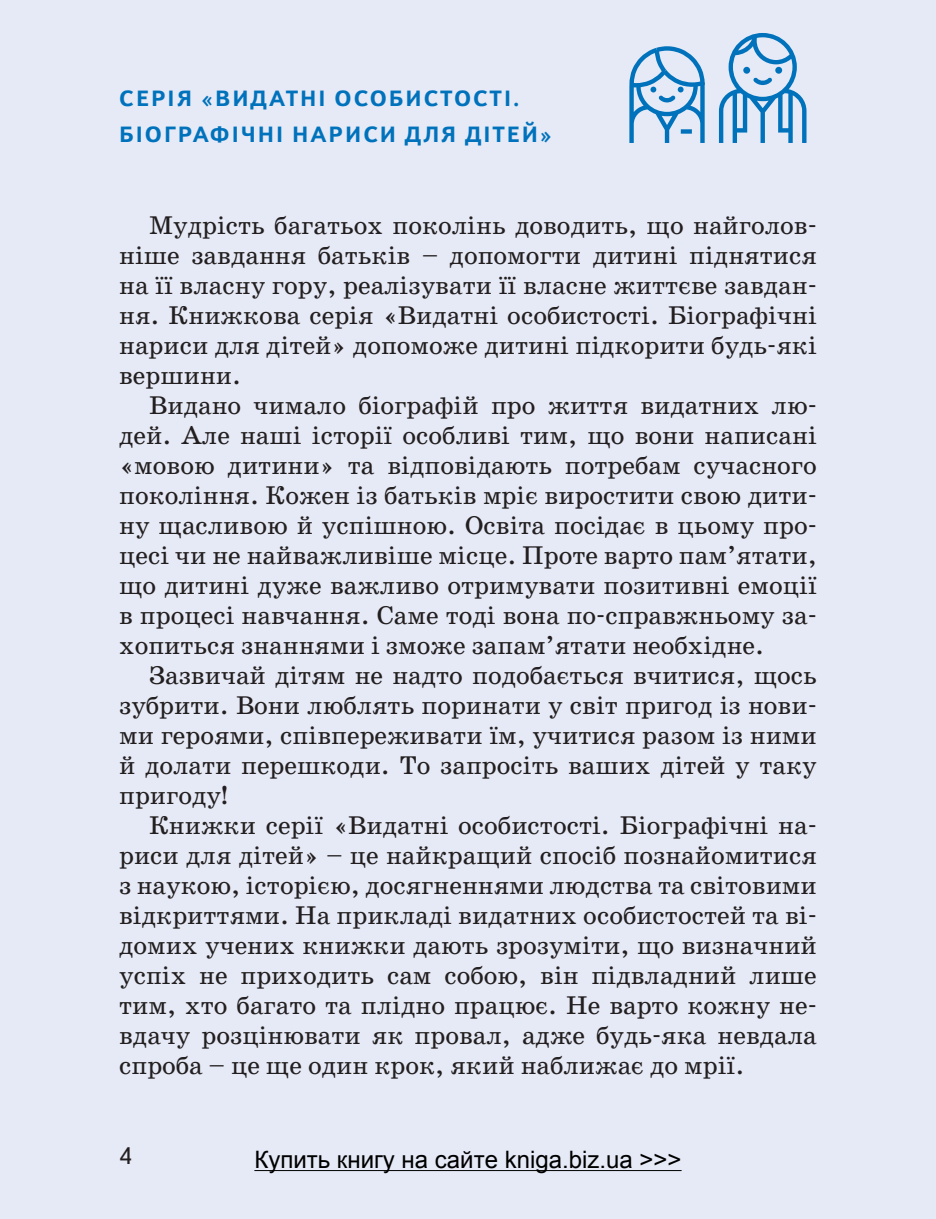
<style>
.page{position:relative;width:936px;height:1219px;background:#fff}
.page>*{position:absolute;margin:0;border:0;box-sizing:border-box;transform-origin:0 0}
.t1{font:26px/30px "School Book C";color:#231f20;text-align:justify}
.t2{font:24px "Arial";color:#000}
.t3{font:24px "Textbook New";color:#231f20}
.t4{font:700 22px/36px "Textbook New";letter-spacing:.09em;color:#0072bc}
</style>
<div class="page">
<div style="left:0;top:0;width:935px;height:1219px;background:#e6eaf6"></div>
<svg style="left:629px;top:46px;width:75px;height:97px"></svg>
<svg style="left:719px;top:33px;width:87px;height:110px"></svg>
<hr style="left:254px;top:1170px;width:427px;height:1px;background:#000">
<p class="t4" style="left:119px;top:80px;width:434px">СЕРІЯ «ВИДАТНІ ОСОБИСТОСТІ.<br>БІОГРАФІЧНІ НАРИСИ ДЛЯ ДІТЕЙ»</p>
<p class="t1" style="left:119px;top:211px;width:699px;text-indent:30px">Мудрість багатьох поколінь доводить, що найголов&shy;ніше завдання батьків – допомогти дитині піднятися на її власну гору, реалізувати її власне життєве завдан&shy;ня. Книжкова серія «Видатні особистості. Біографічні нариси для дітей» допоможе дитині підкорити будь-які вершини.</p>
<p class="t1" style="left:119px;top:391px;width:699px;text-indent:30px">Видано чимало біографій про життя видатних лю&shy;дей. Але наші історії особливі тим, що вони написані «мовою дитини» та відповідають потребам сучасного покоління. Кожен із батьків мріє виростити свою дити&shy;ну щасливою й успішною. Освіта посідає в цьому про&shy;цесі чи не найважливіше місце. Проте варто пам’ятати, що дитині дуже важливо отримувати позитивні емоції в процесі навчання. Саме тоді вона по-справжньому за&shy;хопиться знаннями і зможе запам’ятати необхідне.</p>
<p class="t1" style="left:119px;top:661px;width:699px;text-indent:30px">Зазвичай дітям не надто подобається вчитися, щось зубрити. Вони люблять поринати у світ пригод із нови&shy;ми героями, співпереживати їм, учитися разом із ними й долати перешкоди. То запросіть ваших дітей у таку пригоду!</p>
<p class="t1" style="left:119px;top:811px;width:699px;text-indent:30px">Книжки серії «Видатні особистості. Біографічні на&shy;риси для дітей» – це найкращий спосіб познайомитися з наукою, історією, досягненнями людства та світовими відкриттями. На прикладі видатних особистостей та ві&shy;домих учених книжки дають зрозуміти, що визначний успіх не приходить сам собою, він підвладний лише тим, хто багато та плідно працює. Не варто кожну не&shy;вдачу розцінювати як провал, адже будь-яка невдала спроба – це ще один крок, який наближає до мрії.</p>
<p class="t3" style="left:119px;top:1141px;width:14px">4</p>
<p class="t2" style="left:254px;top:1144px;width:428px">Купить книгу на сайте kniga.biz.ua &gt;&gt;&gt;</p>
</div>
